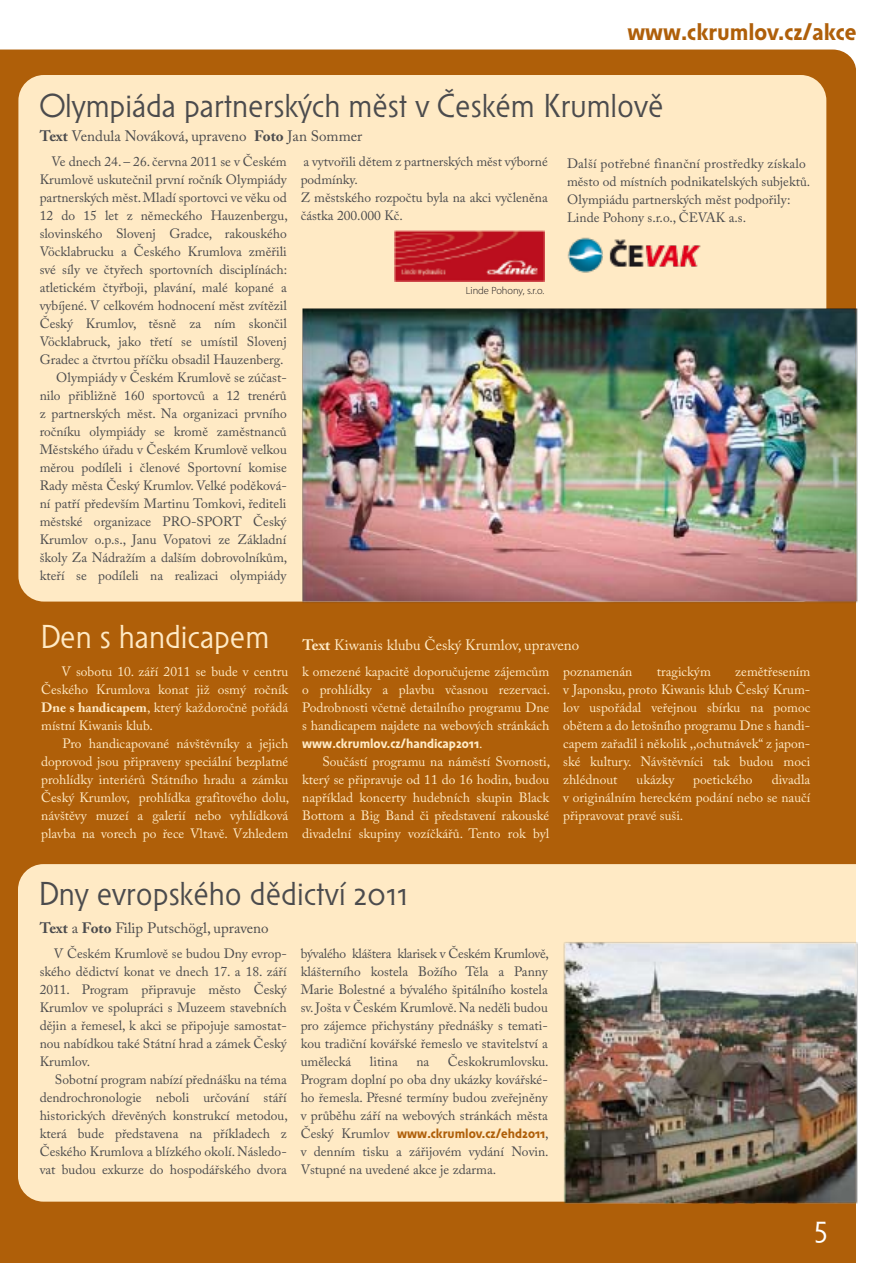
<style>
.page{position:relative;width:893px;height:1263px;background:#fff}
.page>*{position:absolute;margin:0;border:0;box-sizing:border-box;transform-origin:0 0}
.t1{font:33px "Solpera OSF";color:#4b4b4d}
.t2{font:31.5px "Solpera OSF";color:#fff}
.t3{font:700 24px "Solpera OSF";color:#af5f09}
.t4{font:15px "Adobe Caslon Pro";color:#4b4b4d}
.t5{font:15px "Adobe Caslon Pro";color:#ffeac5}
.t6{font:13.5px/18px "Adobe Caslon Pro";color:#4b4b4d;text-align:justify}
.t7{font:13.5px/18px "Adobe Caslon Pro";color:#ffeac5;text-align:justify}
.t8{font:700 13.5px "Solpera OSF";color:#af5f09}
.t9{font:700 13.5px "Solpera OSF";color:#ffeac5}
.t10{font:300 10.5px "Myriad Pro";color:#1a171b}
.s1{font-weight:700}
.s2{font-family:"Solpera OSF";font-size:33px}
.s3{font-family:"Adobe Caslon Pro";font-weight:400}
.s4{font-family:"Adobe Caslon Pro";font-weight:400;color:#4b4b4d}
</style>
<div class="page">
<div style="left:0;top:50px;width:856px;height:1213px;background:#af5f09"></div>
<div style="left:18px;top:75px;width:808px;height:527px;background:#ffeac5;border-radius:26px"></div>
<div style="left:18px;top:864px;width:872px;height:338px;background:#ffeac5;border-radius:26px"></div>
<img style="left:394px;top:231px;width:24px;height:51px">
<img style="left:418px;top:49px;width:438px;height:240px">
<img style="left:302px;top:289px;width:588px;height:936px">
<h3 class="t3" style="left:627px;top:18px;width:231px">www.ckrumlov.cz/akce</h3>
<h1 class="t1" style="left:40px;top:87px;width:625px">Olympiáda partnerských měst v Českém Krumlově</h1>
<p class="t4" style="left:40px;top:127px;width:324px"><span class="s1">Text</span> Vendula Nováková, upraveno <span class="s1">Foto</span> Jan Sommer</p>
<p class="t6" style="left:301px;top:152px;width:249px;text-align:left">a vytvořili dětem z partnerských měst výborné podmínky.<br>Z městského rozpočtu byla na akci vyčleněna částka 200.000 Kč.</p>
<p class="t6" style="left:51px;top:152px;width:237px">Ve dnech 24. – 26. června 2011 se v Českém</p>
<p class="t6" style="left:40px;top:170px;width:249px">Krumlově uskutečnil první ročník Olympiády</p>
<p class="t6" style="left:40px;top:188px;width:249px">partnerských měst. Mladí sportovci ve věku od</p>
<p class="t6" style="left:40px;top:206px;width:250px">12 do 15 let z německého Hauzenbergu,</p>
<p class="t6" style="left:40px;top:224px;width:249px">slovinského Slovenj Gradce, rakouského</p>
<p class="t6" style="left:40px;top:242px;width:249px">Vöcklabrucku a Českého Krumlova změřili</p>
<p class="t6" style="left:40px;top:260px;width:249px">své síly ve čtyřech sportovních disciplínách:</p>
<p class="t6" style="left:40px;top:278px;width:249px">atletickém čtyřboji, plavání, malé kopané a</p>
<p class="t6" style="left:40px;top:296px;width:249px">vybíjené. V celkovém hodnocení měst zvítězil</p>
<p class="t6" style="left:40px;top:314px;width:249px">Český Krumlov, těsně za ním skončil</p>
<p class="t6" style="left:40px;top:332px;width:249px">Vöcklabruck, jako třetí se umístil Slovenj</p>
<p class="t6" style="left:40px;top:350px;width:245px">Gradec a čtvrtou příčku obsadil Hauzenberg.</p>
<p class="t6" style="left:56px;top:368px;width:232px">Olympiády v Českém Krumlově se zúčast-</p>
<p class="t6" style="left:40px;top:386px;width:249px">nilo přibližně 160 sportovců a 12 trenérů</p>
<p class="t6" style="left:40px;top:404px;width:249px">z partnerských měst. Na organizaci prvního</p>
<p class="t6" style="left:40px;top:422px;width:249px">ročníku olympiády se kromě zaměstnanců</p>
<p class="t6" style="left:40px;top:440px;width:249px">Městského úřadu v Českém Krumlově velkou</p>
<p class="t6" style="left:40px;top:458px;width:249px">měrou podíleli i členové Sportovní komise</p>
<p class="t6" style="left:40px;top:476px;width:249px">Rady města Český Krumlov. Velké poděková-</p>
<p class="t6" style="left:40px;top:494px;width:248px">ní patří především Martinu Tomkovi, řediteli</p>
<p class="t6" style="left:40px;top:512px;width:248px">městské organizace PRO-SPORT Český</p>
<p class="t6" style="left:40px;top:530px;width:248px">Krumlov o.p.s., Janu Vopatovi ze Základní</p>
<p class="t6" style="left:40px;top:548px;width:249px">školy Za Nádražím a dalším dobrovolníkům,</p>
<p class="t6" style="left:40px;top:566px;width:248px">kteří se podíleli na realizaci olympiády</p>
<p class="t6" style="left:567px;top:154px;width:245px;text-align:left">Další potřebné finanční prostředky získalo město od místních podnikatelských subjektů.<br>Olympiádu partnerských měst podpořily:<br>Linde Pohony s.r.o., ČEVAK a.s.</p>
<p class="t10" style="left:466px;top:284px;width:80px">Linde Pohony, s.r.o.</p>
<p class="t5" style="left:40px;top:636px;width:541px"><span class="s2">Den s handicapem</span> <span class="s1">Text</span> Kiwanis klubu Český Krumlov, upraveno</p>
<p class="t7" style="left:41px;top:662px;width:249px;text-indent:20px">V sobotu 10. září 2011 se bude v centru Českého Krumlova konat již osmý ročník <span class="s1">Dne s handicapem</span>, který každoročně pořádá místní Kiwanis klub.</p>
<p class="t7" style="left:41px;top:734px;width:250px;text-indent:21px">Pro handicapované návštěvníky a jejich doprovod jsou připraveny speciální bezplatné prohlídky interiérů Státního hradu a zámku Český Krumlov, prohlídka grafitového dolu, návštěvy muzeí a galerií nebo vyhlídková plavba na vorech po řece Vltavě. Vzhledem</p>
<h1 class="t1" style="left:38px;top:874px;width:371px">Dny evropského dědictví 2011</h1>
<p class="t4" style="left:40px;top:919px;width:230px"><span class="s1">Text</span> a <span class="s1">Foto</span> Filip Putschögl, upraveno</p>
<p class="t7" style="left:302px;top:662px;width:250px">k omezené kapacitě doporučujeme zájemcům o prohlídky a plavbu včasnou rezervaci.<br>Podrobnosti včetně detailního programu Dne s handicapem najdete na webových stránkách</p>
<p class="t9" style="left:302px;top:736px;width:182px">www.ckrumlov.cz/handicap2011<span class="s3">.</span></p>
<p class="t7" style="left:302px;top:752px;width:250px;text-indent:20px">Součástí programu na náměstí Svornosti, který se připravuje od 11 do 16 hodin, budou například koncerty hudebních skupin Black Bottom a Big Band či představení rakouské divadelní skupiny vozíčkářů. Tento rok byl</p>
<p class="t6" style="left:40px;top:944px;width:249px;text-indent:14px">V Českém Krumlově se budou Dny evrop&shy;ského dědictví konat ve dnech 17. a 18. září 2011. Program připravuje město Český Krumlov ve spolupráci s Muzeem stavebních dějin a řemesel, k akci se připojuje samostat&shy;nou nabídkou také Státní hrad a zámek Český Krumlov.</p>
<p class="t6" style="left:40px;top:1070px;width:250px;text-indent:15px">Sobotní program nabízí přednášku na téma dendrochronologie neboli určování stáří historických dřevěných konstrukcí metodou, která bude představena na příkladech z Českého Krumlova a blízkého okolí. Následo&shy;vat budou exkurze do hospodářského dvora</p>
<p class="t6" style="left:301px;top:944px;width:250px">bývalého kláštera klarisek v Českém Krumlově, klášterního kostela Božího Těla a Panny Marie Bolestné a bývalého špitálního kostela sv. Jošta v Českém Krumlově. Na neděli budou pro zájemce přichystány přednášky s temati&shy;kou tradiční kovářské řemeslo ve stavitelství a umělecká</p>
<p class="t6" style="left:301px;top:1052px;width:250px;text-indent:147px">Českokrumlovsku.<br>Program doplní po oba dny ukázky kovářské&shy;ho řemesla. Přesné termíny budou zveřejněny v průběhu září na webových stránkách města</p>
<p class="t8" style="left:301px;top:1126px;width:250px"><span class="s4">Český Krumlov</span> www.ckrumlov.cz/ehd2011<span class="s4">,</span></p>
<p class="t6" style="left:301px;top:1142px;width:250px">v denním tisku a zářijovém vydání Novin.<br>Vstupné na uvedené akce je zdarma.</p>
<p class="t6" style="left:370px;top:1052px;width:29px">litina</p>
<p class="t6" style="left:416px;top:1052px;width:14px">na</p>
<p class="t7" style="left:563px;top:662px;width:71px">poznamenán</p>
<p class="t7" style="left:657px;top:662px;width:56px">tragickým</p>
<p class="t7" style="left:563px;top:662px;width:249px;text-indent:172px">zemětřesením v Japonsku, proto Kiwanis klub Český Krum&shy;lov uspořádal veřejnou sbírku na pomoc obětem a do letošního programu Dne s handi&shy;capem zařadil i několik ,,ochutnávek“ z japon&shy;ské kultury. Návštěvníci tak budou moci zhlédnout</p>
<p class="t7" style="left:563px;top:770px;width:249px;text-indent:208px">divadla v originálním hereckém podání nebo se naučí připravovat pravé suši.</p>
<p class="t7" style="left:637px;top:770px;width:39px">ukázky</p>
<p class="t7" style="left:693px;top:770px;width:61px">poetického</p>
<h2 class="t2" style="left:814px;top:1208px;width:15px">5</h2>
</div>
